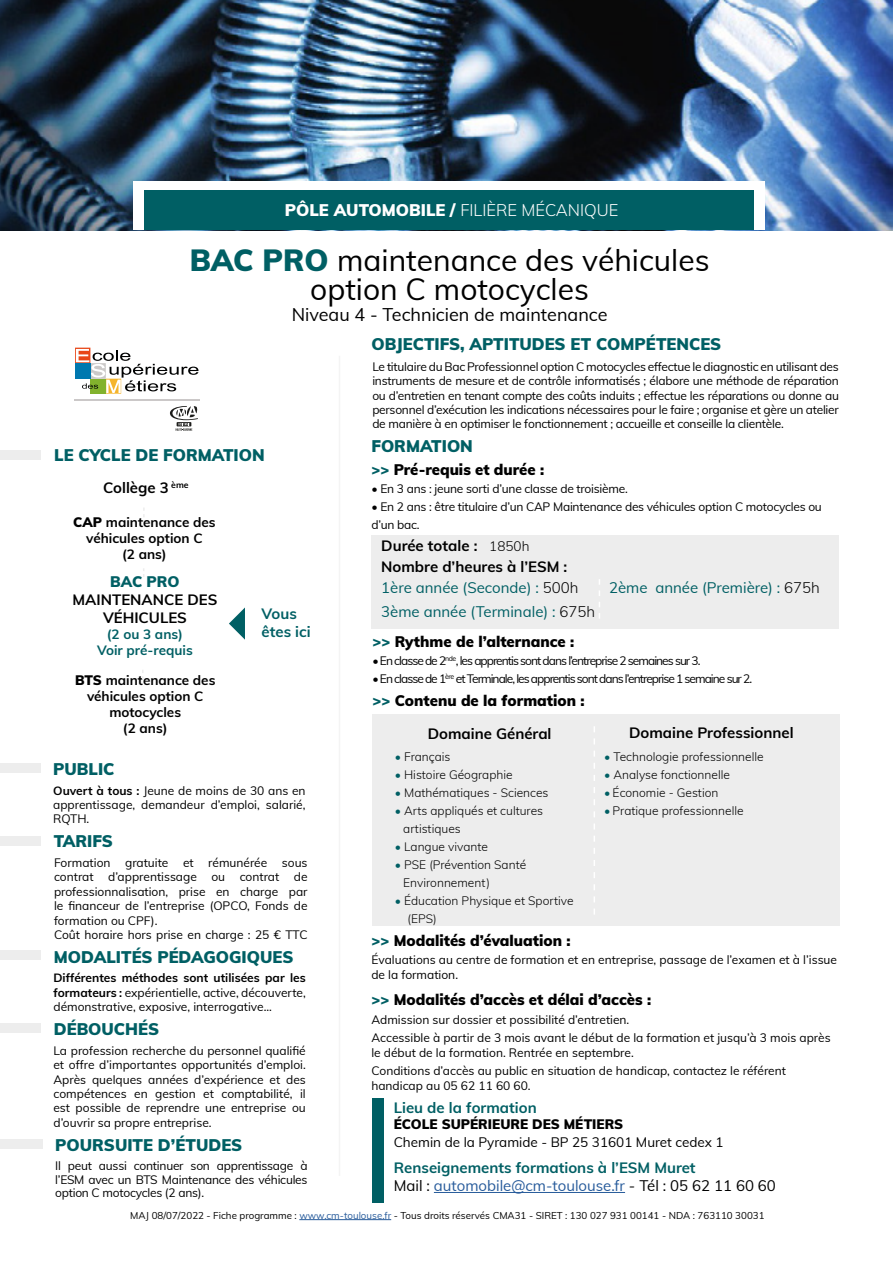
<style>
.page{position:relative;width:893px;height:1263px;background:#fff}
.page>*{position:absolute;margin:0;border:0;box-sizing:border-box;transform-origin:0 0}
.t1{font:30px/28.5px "Muli";color:#000;text-align:center}
.t2{font:18px "Muli";color:#000}
.t3{font:900 16.5px "Muli";color:#005f64}
.t4{font:300 16.5px "Muli";color:#fff}
.t5{font:700 15px/21px "Muli";color:#000}
.t6{font:900 15px "Muli";color:#000}
.t7{font:700 15px/18px "Muli";color:#005f64}
.t8{font:15px "Muli";color:#005f64}
.t9{font:900 15px "Muli";letter-spacing:-.005em;color:#005f64}
.t10{font:700 13.5px/16.2px "Muli";color:#000;text-align:center}
.t11{font:13.5px "Muli";color:#000}
.t12{font:900 13.5px "Muli";color:#000}
.t13{font:700 13.5px/16.2px "Muli";color:#005f64;text-align:center}
.t14{font:12px/14.4px "Muli";color:#000;text-align:justify}
.t15{font:300 12px/18px "Muli";color:#000}
.t16{font:12px "Muli";letter-spacing:-.08em;color:#000}
.t17{font:12px/18px "Muli";letter-spacing:-.02em;color:#000}
.t18{font:9.75px "Muli";color:#000}
.s1{font-weight:900}
.s2{font-weight:900;color:#005f64}
.s3{font-weight:700}
.s4{color:#005f64}
.s5{font-weight:300;font-size:13.5px}
.s6{font-weight:400;color:#005f64}
.s7{font-weight:300}
.s8{font-weight:300;color:#000}
.s9{font-weight:400;color:#000}
.s10{font-weight:400;color:#275b9b}
.s11{font-weight:400;font-style:italic;color:#000}
.s12{color:#275b9b}
</style>
<div class="page">
<hr style="left:339px;top:356px;width:1px;height:820px;background:#f4f4f4">
<img style="left:0;top:0;width:893px;height:230px">
<div style="left:133px;top:181px;width:631px;height:49px;background:#fff"></div>
<div style="left:144px;top:190px;width:610px;height:39px;background:#005f64"></div>
<div style="left:0;top:1023px;width:40px;height:10px;background:#ededed"></div>
<div style="left:0;top:950px;width:40px;height:10px;background:#ededed"></div>
<div style="left:0;top:763px;width:40px;height:10px;background:#ededed"></div>
<div style="left:0;top:836px;width:40px;height:10px;background:#ededed"></div>
<div style="left:372px;top:1097px;width:12px;height:105px;background:#005f64"></div>
<hr style="left:434px;top:1192px;width:191px;height:1px;background:#275b9b">
<div style="left:372px;top:715px;width:467px;height:211px;background:#ededed"></div>
<svg style="left:594px;top:726px;width:1px;height:188px"></svg>
<div style="left:371px;top:535px;width:468px;height:94px;background:#ededed"></div>
<svg style="left:599px;top:579px;width:1px;height:40px"></svg>
<div style="left:0;top:450px;width:41px;height:10px;background:#ededed"></div>
<svg style="left:229px;top:607px;width:16px;height:33px"></svg>
<div style="left:0;top:1139px;width:42px;height:9px;background:#ededed"></div>
<hr style="left:299px;top:1219px;width:92px;height:1px;background:#275b9b">
<svg style="left:75px;top:348px;width:123px;height:46px"></svg>
<hr style="left:74px;top:399px;width:125px;height:2px;background:#cbc8c8">
<svg style="left:170px;top:406px;width:28px;height:25px"></svg>
<h3 class="t4" style="left:285px;top:198px;width:335px"><span class="s1">PÔLE AUTOMOBILE /</span> FILIÈRE MÉCANIQUE</h3>
<h1 class="t1" style="left:190px;top:245px;width:521px"><span class="s2">BAC PRO</span> maintenance des véhicules option C motocycles</h1>
<h2 class="t2" style="left:292px;top:302px;width:317px">Niveau 4 - Technicien de maintenance</h2>
<h3 class="t3" style="left:371px;top:332px;width:351px">OBJECTIFS, APTITUDES ET COMPÉTENCES</h3>
<h3 class="t3" style="left:54px;top:443px;width:212px">LE CYCLE DE FORMATION</h3>
<p class="t5" style="left:103px;top:476px;width:87px">Collège 3 <sup>ème</sup></p>
<p class="t10" style="left:73px;top:513px;width:144px"><span class="s1">CAP</span> maintenance des véhicules option C<br>(2 ans)</p>
<p class="t9" style="left:110px;top:570px;width:71px">BAC PRO</p>
<p class="t5" style="left:73px;top:590px;width:146px;line-height:18px;text-align:center">MAINTENANCE DES<br>VÉHICULES</p>
<p class="t13" style="left:97px;top:626px;width:97px">(2 ou 3 ans)<br>Voir pré-requis</p>
<p class="t10" style="left:75px;top:671px;width:142px"><span class="s1">BTS</span> maintenance des véhicules option C motocycles<br>(2 ans)</p>
<h3 class="t3" style="left:53px;top:757px;width:63px">PUBLIC</h3>
<p class="t7" style="left:262px;top:604px;width:51px">Vous êtes ici</p>
<p class="t14" style="left:53px;top:782px;width:254px"><span class="s3">Ouvert à tous :</span> Jeune de moins de 30 ans en apprentissage, demandeur d’emploi, salarié, RQTH.</p>
<h3 class="t3" style="left:54px;top:829px;width:61px">TARIFS</h3>
<p class="t14" style="left:54px;top:855px;width:255px;text-align:left">Formation gratuite et rémunérée sous contrat d’apprentissage ou contrat de professionnalisation, prise en charge par le financeur de l’entreprise (OPCO, Fonds de formation ou CPF).<br>Coût horaire hors prise en charge : 25 € TTC</p>
<h3 class="t3" style="left:54px;top:945px;width:241px">MODALITÉS PÉDAGOGIQUES</h3>
<p class="t14" style="left:53px;top:970px;width:254px"><span class="s3">Différentes méthodes sont utilisées par les formateurs :</span> expérientielle, active, découverte, démonstrative, exposive, interrogative...</p>
<h3 class="t3" style="left:54px;top:1017px;width:107px">DÉBOUCHÉS</h3>
<p class="t14" style="left:53px;top:1043px;width:254px">La profession recherche du personnel qualifié et offre d’importantes opportunités d’emploi.<br>Après quelques années d’expérience et des compétences en gestion et comptabilité, il est possible de reprendre une entreprise ou d’ouvrir sa propre entreprise.</p>
<h3 class="t3" style="left:55px;top:1133px;width:189px">POURSUITE D’ÉTUDES</h3>
<p class="t14" style="left:55px;top:1159px;width:254px;line-height:13.5px">Il peut aussi continuer son apprentissage à l’ESM avec un BTS Maintenance des véhicules option C motocycles (2 ans).</p>
<p class="t14" style="left:372px;top:359px;width:468px">Le titulaire du Bac Professionnel option C motocycles effectue le diagnostic en utilisant des instruments de mesure et de contrôle informatisés ; élabore une méthode de réparation ou d’entretien en tenant compte des coûts induits ; effectue les réparations ou donne au personnel d’exécution les indications nécessaires pour le faire ; organise et gère un atelier de manière à en optimiser le fonctionnement ; accueille et conseille la clientèle.</p>
<h3 class="t3" style="left:371px;top:434px;width:103px">FORMATION</h3>
<p class="t6" style="left:371px;top:458px;width:174px"><span class="s4">&gt;&gt;</span> Pré-requis et durée :</p>
<p class="t17" style="left:371px;top:479px;width:258px">• En 3 ans : jeune sorti d’une classe de troisième.</p>
<p class="t17" style="left:371px;top:497px;width:452px">• En 2 ans : être titulaire d’un CAP Maintenance des véhicules option C motocycles ou d’un bac.</p>
<p class="t5" style="left:381px;top:534px;width:199px">Durée totale : <span class="s5">1850h<br></span>Nombre d’heures à l’ESM :<br><span class="s6">1ère année (Seconde) :</span> <span class="s7">500h</span></p>
<p class="t8" style="left:609px;top:576px;width:212px">2ème année (Première) : <span class="s8">675h</span></p>
<p class="t8" style="left:381px;top:600px;width:215px">3ème année (Terminale) : <span class="s8">675h</span></p>
<p class="t6" style="left:372px;top:630px;width:203px"><span class="s4">&gt;&gt;</span> Rythme de l’alternance :</p>
<p class="t16" style="left:372px;top:651px;width:330px">• En classe de 2<sup>nde</sup>, les apprentis sont dans l’entreprise 2 semaines sur 3.</p>
<p class="t16" style="left:372px;top:669px;width:381px">• En classe de 1<sup>ère</sup> et Terminale, les apprentis sont dans l’entreprise 1 semaine sur 2.</p>
<p class="t6" style="left:372px;top:690px;width:214px"><span class="s4">&gt;&gt;</span> Contenu de la formation :</p>
<p class="t5" style="left:428px;top:722px;width:125px">Domaine Général</p>
<p class="t15" style="left:395px;top:747px;width:57px"><span class="s4">•</span> Français</p>
<p class="t15" style="left:395px;top:765px;width:119px"><span class="s4">•</span> Histoire Géographie</p>
<p class="t15" style="left:395px;top:783px;width:155px"><span class="s4">•</span> Mathématiques - Sciences</p>
<p class="t15" style="left:403px;top:801px;width:141px;text-indent:-9px"><span class="s4">•</span> Arts appliqués et cultures artistiques</p>
<p class="t15" style="left:395px;top:837px;width:95px"><span class="s4">•</span> Langue vivante</p>
<p class="t15" style="left:403px;top:855px;width:124px;text-indent:-9px"><span class="s4">•</span> PSE (Prévention Santé<br>Environnement)</p>
<p class="t15" style="left:407px;top:891px;width:168px;text-indent:-13px"><span class="s4">•</span> Éducation Physique et Sportive (EPS)</p>
<p class="t5" style="left:629px;top:722px;width:166px">Domaine Professionnel</p>
<p class="t15" style="left:604px;top:747px;width:161px"><span class="s4">•</span> Technologie professionnelle</p>
<p class="t15" style="left:604px;top:765px;width:127px"><span class="s4">•</span> Analyse fonctionnelle</p>
<p class="t15" style="left:604px;top:783px;width:116px"><span class="s4">•</span> Économie - Gestion</p>
<p class="t15" style="left:604px;top:801px;width:141px"><span class="s4">•</span> Pratique professionnelle</p>
<p class="t6" style="left:371px;top:929px;width:201px"><span class="s4">&gt;&gt;</span> Modalités d’évaluation :</p>
<p class="t14" style="left:371px;top:952px;width:467px">Évaluations au centre de formation et en entreprise, passage de l’examen et à l’issue de la formation.</p>
<p class="t6" style="left:371px;top:989px;width:281px"><span class="s4">&gt;&gt;</span> Modalités d’accès et délai d’accès :</p>
<p class="t14" style="left:371px;top:1009px;width:461px;line-height:18.6px">Admission sur dossier et possibilité d’entretien.<br>Accessible à partir de 3 mois avant le début de la formation et jusqu’à 3 mois après</p>
<p class="t14" style="left:371px;top:1042px;width:416px;line-height:18.6px">le début de la formation. Rentrée en septembre.<br>Conditions d’accès au public en situation de handicap, contactez le référent</p>
<p class="t14" style="left:371px;top:1078px;width:161px">handicap au 05 62 11 60 60.</p>
<p class="t7" style="left:394px;top:1097px;width:144px">Lieu de la formation</p>
<p class="t12" style="left:394px;top:1114px;width:231px">ÉCOLE SUPÉRIEURE DES MÉTIERS</p>
<p class="t11" style="left:394px;top:1132px;width:331px">Chemin de la Pyramide - BP 25 31601 Muret cedex 1</p>
<p class="t7" style="left:394px;top:1158px;width:384px">Renseignements formations à l’ESM Muret<br><span class="s9">Mail :</span> <span class="s10">automobile@cm-toulouse.fr</span> <span class="s11">-</span> <span class="s9">Tél : 05 62 11 60 60</span></p>
<p class="t18" style="left:130px;top:1208px;width:636px">MAJ 08/07/2022 - Fiche programme : <span class="s12">www.cm-toulouse.fr</span> - Tous droits réservés CMA31 - SIRET : 130 027 931 00141 - NDA : 763110 30031</p>
</div>
